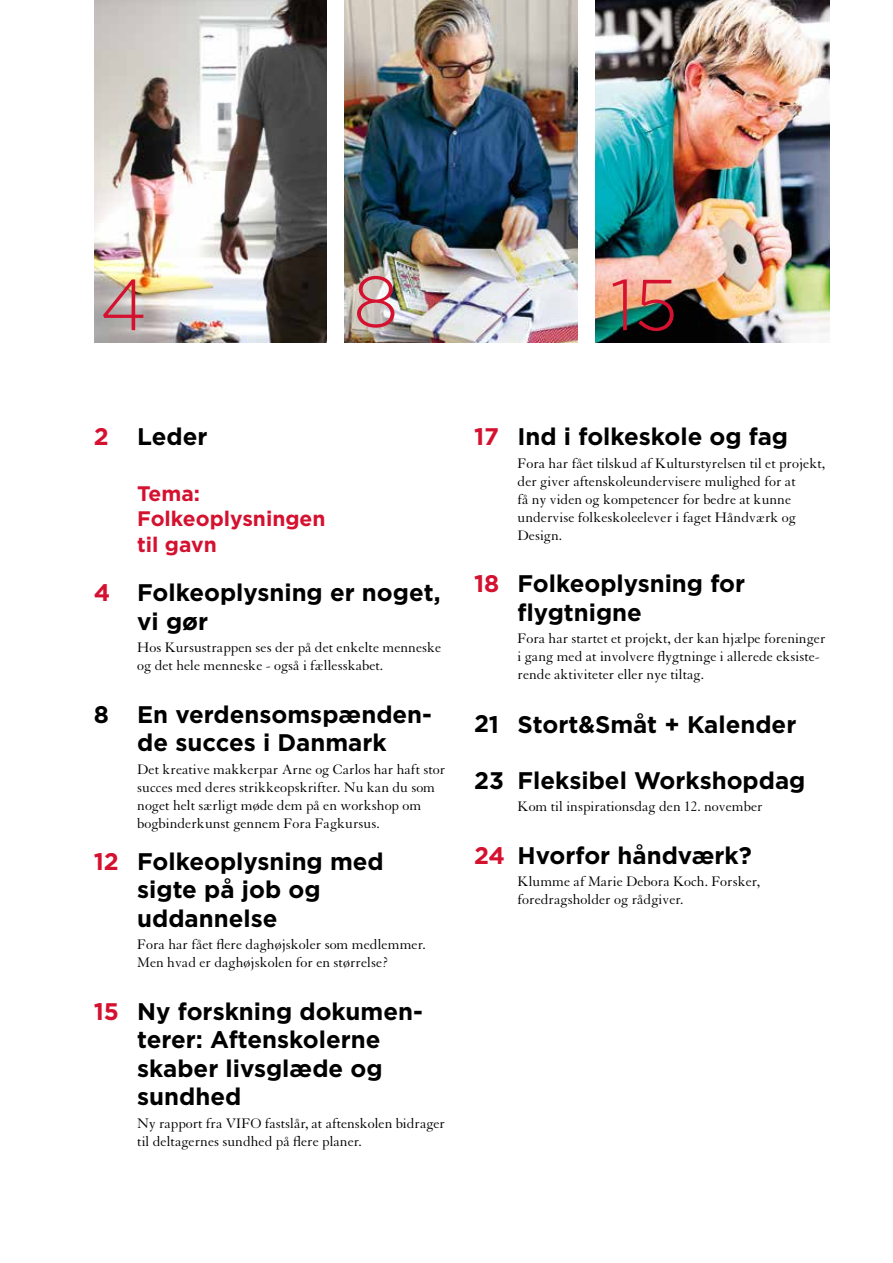
<style>
.page{position:relative;width:893px;height:1263px;background:#fff}
.page>*{position:absolute;margin:0;border:0;box-sizing:border-box;transform-origin:0 0}
.t1{font:300 72px "Gotham Pro";color:#d51130}
.t2{font:700 24px/28.5px "Gotham";color:#000}
.t3{font:700 21px/25.5px "Gotham";color:#d51130}
.t4{font:15px/18px "Granjon LT Std";color:#000}
.s1{color:#d51130}
</style>
<div class="page">
<img style="left:94px;top:0;width:233px;height:342px">
<img style="left:345px;top:0;width:233px;height:342px">
<img style="left:596px;top:0;width:234px;height:342px">
<h1 class="t1" style="left:100px;top:266px;width:49px">4</h1>
<h1 class="t1" style="left:353px;top:262px;width:47px">8</h1>
<h1 class="t1" style="left:610px;top:266px;width:69px">15</h1>
<h2 class="t2" style="left:94px;top:422px;width:115px"><span class="s1">2</span> Leder</h2>
<h3 class="t3" style="left:137px;top:480px;width:190px">Tema:<br>Folkeoplysningen til gavn</h3>
<h2 class="t2" style="left:137px;top:578px;width:305px;text-indent:-43px"><span class="s1">4</span> Folkeoplysning er noget, vi gør</h2>
<p class="t4" style="left:137px;top:639px;width:306px">Hos Kursustrappen ses der på det enkelte menneske og det hele menneske - også i fællesskabet.</p>
<h2 class="t2" style="left:94px;top:700px;width:340px;text-align:center">8 En verdensomspænden&shy;de succes i Danmark</h2>
<p class="t4" style="left:137px;top:760px;width:310px">Det kreative makkerpar Arne og Carlos har haft stor succes med deres strikkeopskrifter. Nu kan du som noget helt særligt møde dem på en workshop om bogbinderkunst gennem Fora Fagkursus.</p>
<h2 class="t2" style="left:137px;top:847px;width:248px;text-indent:-43px"><span class="s1">12</span> Folkeoplysning med sigte på job og uddannelse</h2>
<p class="t4" style="left:137px;top:936px;width:290px">Fora har fået flere daghøjskoler som medlemmer.<br>Men hvad er daghøjskolen for en størrelse?</p>
<h2 class="t2" style="left:137px;top:997px;width:287px;text-indent:-43px"><span class="s1">15</span> Ny forskning dokumen&shy;terer: Aftenskolerne skaber livsglæde og sundhed</h2>
<p class="t4" style="left:137px;top:1114px;width:309px">Ny rapport fra VIFO fastslår, at aftenskolen bidrager til deltagernes sundhed på flere planer.</p>
<h2 class="t2" style="left:474px;top:422px;width:316px"><span class="s1">17</span> Ind i folkeskole og fag</h2>
<p class="t4" style="left:518px;top:454px;width:309px">Fora har fået tilskud af Kulturstyrelsen til et projekt, der giver aftenskoleundervisere mulighed for at<br>få ny viden og kompetencer for bedre at kunne undervise folkeskoleelever i faget Håndværk og Design.</p>
<h2 class="t2" style="left:517px;top:569px;width:229px;text-indent:-43px"><span class="s1">18</span> Folkeoplysning for flygtnigne</h2>
<p class="t4" style="left:518px;top:630px;width:310px">Fora har startet et projekt, der kan hjælpe foreninger i gang med at involvere flygtninge i allerede eksiste&shy;rende aktiviteter eller nye tiltag.</p>
<h2 class="t2" style="left:474px;top:710px;width:324px">21 Stort&amp;Småt + Kalender</h2>
<h2 class="t2" style="left:474px;top:766px;width:333px">23 Fleksibel Workshopdag</h2>
<p class="t4" style="left:518px;top:798px;width:247px">Kom til inspirationsdag den 12. november</p>
<h2 class="t2" style="left:474px;top:841px;width:279px"><span class="s1">24</span> Hvorfor håndværk?</h2>
<p class="t4" style="left:518px;top:873px;width:244px">Klumme af Marie Debora Koch. Forsker, foredragsholder og rådgiver.</p>
</div>
